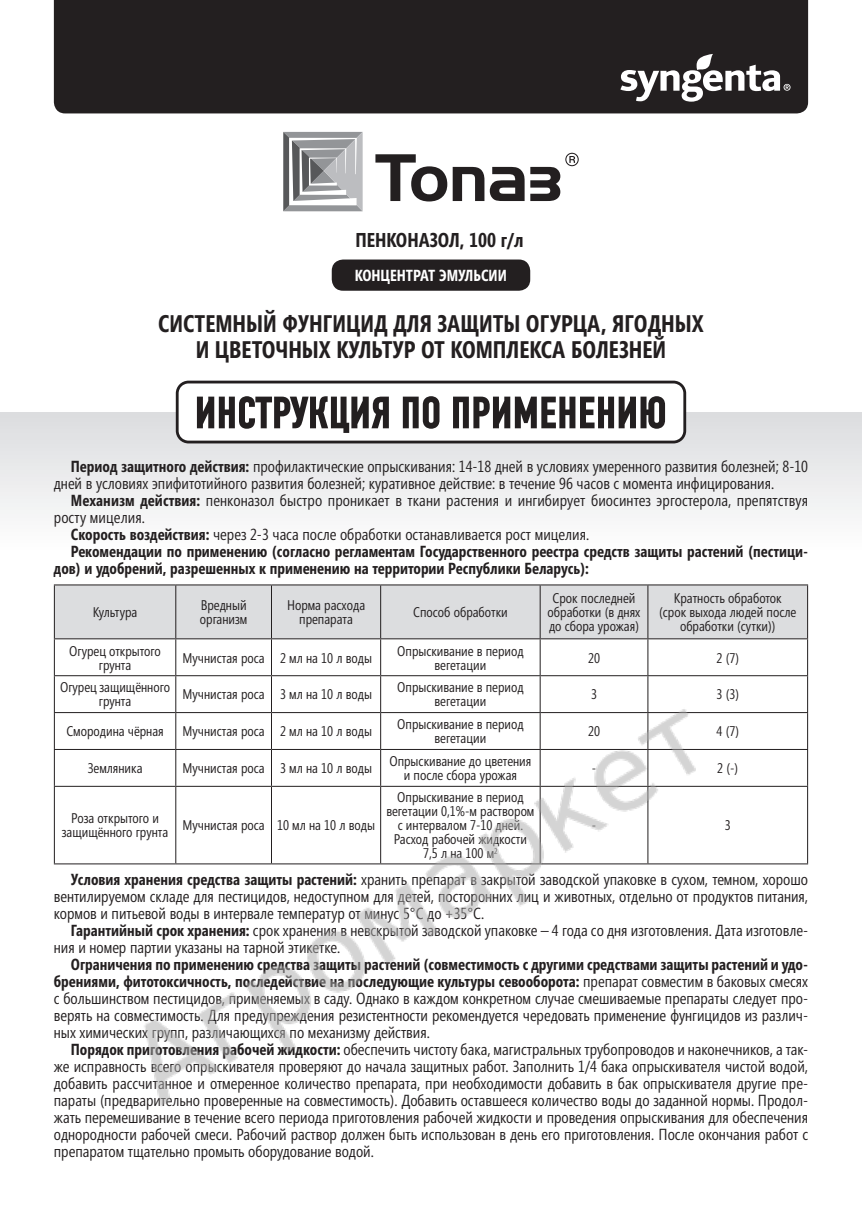
<style>
.page{position:relative;width:862px;height:1214px;background:#fff}
.page>*{position:absolute;margin:0;border:0;box-sizing:border-box;transform-origin:0 0}
.t1{font:700 24px "Segoe Condensed";color:#231f20}
.t2{font:700 20px "Segoe Condensed";color:#231f20}
.t3{font:16px/17px "Segoe Condensed";color:#231f20;text-align:justify}
.t4{font:700 16px "Segoe Condensed";color:#231f20}
.t5{font:700 16px "Segoe Condensed";color:#fff}
.t6{font:14px/14px "Segoe Condensed";color:#231f20;text-align:center}
.s1{font-weight:700}
</style>
<div class="page">
<div style="left:0;top:412px;width:862px;height:140px;background:linear-gradient(to bottom,#dbdcde,#fefefe)"></div>
<div style="left:55px;top:585px;width:752px;height:53px;background:#dcdddf"></div>
<hr style="left:175px;top:585px;width:1px;height:53px;background:#231f20">
<hr style="left:271px;top:585px;width:1px;height:53px;background:#231f20">
<hr style="left:380px;top:585px;width:1px;height:53px;background:#231f20">
<hr style="left:540px;top:585px;width:1px;height:53px;background:#231f20">
<hr style="left:647px;top:585px;width:1px;height:53px;background:#231f20">
<hr style="left:54px;top:638px;width:122px;height:1px;background:#231f20">
<hr style="left:648px;top:638px;width:160px;height:1px;background:#231f20">
<hr style="left:54px;top:675px;width:122px;height:1px;background:#231f20">
<hr style="left:648px;top:675px;width:160px;height:1px;background:#231f20">
<hr style="left:54px;top:712px;width:122px;height:1px;background:#231f20">
<hr style="left:648px;top:712px;width:160px;height:1px;background:#231f20">
<hr style="left:54px;top:748px;width:122px;height:1px;background:#231f20">
<hr style="left:648px;top:748px;width:160px;height:1px;background:#231f20">
<hr style="left:54px;top:785px;width:122px;height:1px;background:#231f20">
<hr style="left:648px;top:785px;width:160px;height:1px;background:#231f20">
<hr style="left:54px;top:584px;width:122px;height:1px;background:#231f20">
<hr style="left:54px;top:585px;width:1px;height:53px;background:#231f20">
<hr style="left:176px;top:584px;width:95px;height:1px;background:#231f20">
<hr style="left:271px;top:584px;width:110px;height:1px;background:#231f20">
<hr style="left:381px;top:584px;width:159px;height:1px;background:#231f20">
<hr style="left:540px;top:584px;width:108px;height:1px;background:#231f20">
<hr style="left:648px;top:584px;width:160px;height:1px;background:#231f20">
<hr style="left:807px;top:585px;width:1px;height:53px;background:#231f20">
<hr style="left:54px;top:639px;width:1px;height:36px;background:#231f20">
<hr style="left:807px;top:639px;width:1px;height:36px;background:#231f20">
<hr style="left:54px;top:676px;width:1px;height:36px;background:#231f20">
<hr style="left:807px;top:676px;width:1px;height:36px;background:#231f20">
<hr style="left:54px;top:713px;width:1px;height:35px;background:#231f20">
<hr style="left:807px;top:713px;width:1px;height:35px;background:#231f20">
<hr style="left:54px;top:749px;width:1px;height:36px;background:#231f20">
<hr style="left:807px;top:749px;width:1px;height:36px;background:#231f20">
<hr style="left:54px;top:786px;width:1px;height:77px;background:#231f20">
<hr style="left:807px;top:786px;width:1px;height:77px;background:#231f20">
<hr style="left:54px;top:863px;width:122px;height:1px;background:#231f20">
<hr style="left:648px;top:863px;width:160px;height:1px;background:#231f20">
<div style="left:54px;top:0;width:754px;height:113px;background:#231f20"></div>
<svg style="left:620px;top:54px;width:170px;height:48px"></svg>
<div style="left:332px;top:259px;width:198px;height:32px;background:#231f20;border-radius:11px"></div>
<svg style="left:176px;top:380px;width:510px;height:63px"></svg>
<svg style="left:375px;top:154px;width:72px;height:47px"></svg>
<svg style="left:453px;top:167px;width:31px;height:34px"></svg>
<svg style="left:490px;top:167px;width:34px;height:34px"></svg>
<svg style="left:530px;top:153px;width:49px;height:48px"></svg>
<svg style="left:283px;top:132px;width:80px;height:79px;background:#a7a8aa"></svg>
<img style="left:120px;top:616px;width:600px;height:490px">
<p class="t2" style="left:355px;top:228px;width:170px">пенконазол, 100 г/л</p>
<p class="t5" style="left:355px;top:265px;width:154px">концентрат эмульсии</p>
<h1 class="t1" style="left:158px;top:308px;width:381px">системный фунгицид для защиты огур</h1>
<h1 class="t1" style="left:573px;top:308px;width:132px">ца, ягодных</h1>
<h1 class="t1" style="left:196px;top:334px;width:282px">и цветочных культур от комп</h1>
<h1 class="t1" style="left:506px;top:334px;width:161px">лекса болезней</h1>
<p class="t3" style="left:54px;top:457px;width:756px;text-indent:17px"><span class="s1">Период защитного действия:</span> профилактические опрыскивания: 14-18 дней в условиях умеренного развития болезней; 8-10 дней в условиях эпифитотийного развития болезней; куративное действие: в течение 96 часов с момента инфицирования.</p>
<p class="t3" style="left:71px;top:491px;width:738px"><span class="s1">Механизм действия:</span> пенконазол быстро проникает в ткани растения и ингибирует биосинтез эргостерола, препятствуя</p>
<p class="t3" style="left:54px;top:508px;width:93px">росту мицелия.</p>
<p class="t3" style="left:71px;top:525px;width:520px"><span class="s1">Скорость воздействия:</span> через 2-3 часа после обработки останавливается рост мицелия.</p>
<p class="t4" style="left:71px;top:541px;width:739px">Рекомендации по применению (согласно регламентам Государственного реестра средств защиты растений (пестици-</p>
<p class="t4" style="left:54px;top:558px;width:537px">дов) и удобрений, разрешенных к применению на территории Республики Беларусь):</p>
<p class="t6" style="left:93px;top:605px;width:46px">Культура</p>
<p class="t6" style="left:200px;top:598px;width:49px;text-align:left">Вредный организм</p>
<p class="t6" style="left:287px;top:598px;width:80px">Норма расхода препарата</p>
<p class="t6" style="left:413px;top:605px;width:96px">Способ обработки</p>
<p class="t6" style="left:547px;top:591px;width:94px">Срок последней обработки (в днях до сбора урожая)</p>
<p class="t6" style="left:659px;top:591px;width:139px">Кратность обработок (срок выхода людей после обработки (сутки))</p>
<p class="t6" style="left:69px;top:643px;width:93px">Огурец открытого грунта</p>
<p class="t6" style="left:183px;top:650px;width:191px">Мучнистая роса 2 мл на 10 л воды</p>
<p class="t6" style="left:397px;top:643px;width:128px">Опрыскивание в период вегетации</p>
<p class="t6" style="left:588px;top:650px;width:13px">20</p>
<p class="t6" style="left:716px;top:650px;width:24px">2 (7)</p>
<p class="t6" style="left:60px;top:680px;width:112px">Огурец защищённого грунта</p>
<p class="t6" style="left:183px;top:687px;width:191px">Мучнистая роса 3 мл на 10 л воды</p>
<p class="t6" style="left:397px;top:680px;width:128px">Опрыскивание в период вегетации</p>
<p class="t6" style="left:591px;top:687px;width:7px">3</p>
<p class="t6" style="left:716px;top:687px;width:24px">3 (3)</p>
<p class="t6" style="left:66px;top:724px;width:99px">Смородина чёрная</p>
<p class="t6" style="left:183px;top:724px;width:191px">Мучнистая роса 2 мл на 10 л воды</p>
<p class="t6" style="left:397px;top:717px;width:128px">Опрыскивание в период вегетации</p>
<p class="t6" style="left:588px;top:724px;width:13px">20</p>
<p class="t6" style="left:716px;top:724px;width:24px">4 (7)</p>
<p class="t6" style="left:88px;top:761px;width:56px">Земляника</p>
<p class="t6" style="left:183px;top:761px;width:191px">Мучнистая роса 3 мл на 10 л воды</p>
<p class="t6" style="left:389px;top:754px;width:143px">Опрыскивание до цветения и после сбора урожая</p>
<p class="t6" style="left:592px;top:761px;width:6px">-</p>
<p class="t6" style="left:717px;top:761px;width:23px">2 (-)</p>
<p class="t6" style="left:62px;top:811px;width:108px">Роза открытого и защищённого грунта</p>
<p class="t6" style="left:183px;top:818px;width:194px">Мучнистая роса 10 мл на 10 л воды</p>
<p class="t6" style="left:386px;top:790px;width:150px">Опрыскивание в период вегетации 0,1%-м раствором с интервалом 7-10 дней.<br>Расход рабочей жидкости<br>7,5 л на 100 м<sup>2</sup></p>
<p class="t6" style="left:592px;top:818px;width:6px">-</p>
<p class="t6" style="left:725px;top:818px;width:7px">3</p>
<p class="t3" style="left:54px;top:870px;width:755px;text-indent:17px"><span class="s1">Условия хранения средства защиты растений:</span> хранить препарат в закрытой заводской упаковке в сухом, темном, хорошо вентилируемом складе для пестицидов, недоступном для детей, посторонних лиц и животных, отдельно от продуктов питания, кормов и питьевой воды в интервале температур от минус 5°С до +35°С.</p>
<p class="t3" style="left:54px;top:921px;width:755px;text-indent:17px"><span class="s1">Гарантийный срок хранения:</span> срок хранения в невскрытой заводской упаковке – 4 года со дня изготовления. Дата изготовле&shy;ния и номер партии указаны на тарной этикетке.</p>
<p class="t3" style="left:54px;top:955px;width:756px;text-indent:17px"><span class="s1">Ограничения по применению средства защиты растений (совместимость с другими средствами защиты растений и удо&shy;брениями, фитотоксичность, последействие на последующие культуры севооборота:</span> препарат совместим в баковых смесях с большинством пестицидов, применяемых в саду. Однако в каждом конкретном случае смешиваемые препараты следует про&shy;верять на совместимость. Для предупреждения резистентности рекомендуется чередовать применение фунгицидов из различ&shy;ных химических групп, различающихся по механизму действия.</p>
<p class="t3" style="left:54px;top:1040px;width:756px;text-indent:17px"><span class="s1">Порядок приготовления рабочей жидкости:</span> обеспечить чистоту бака, магистральных трубопроводов и наконечников, а так&shy;же исправность всего опрыскивателя проверяют до начала защитных работ. Заполнить 1/4 бака опрыскивателя чистой водой, добавить рассчитанное и отмеренное количество препарата, при необходимости добавить в бак опрыскивателя другие пре&shy;параты (предварительно проверенные на совместимость). Добавить оставшееся количество воды до заданной нормы. Продол&shy;жать перемешивание в течение всего периода приготовления рабочей жидкости и проведения опрыскивания для обеспечения однородности рабочей смеси. Рабочий раствор должен быть использован в день его приготовления. После окончания работ с препаратом тщательно промыть оборудование водой.</p>
</div>
